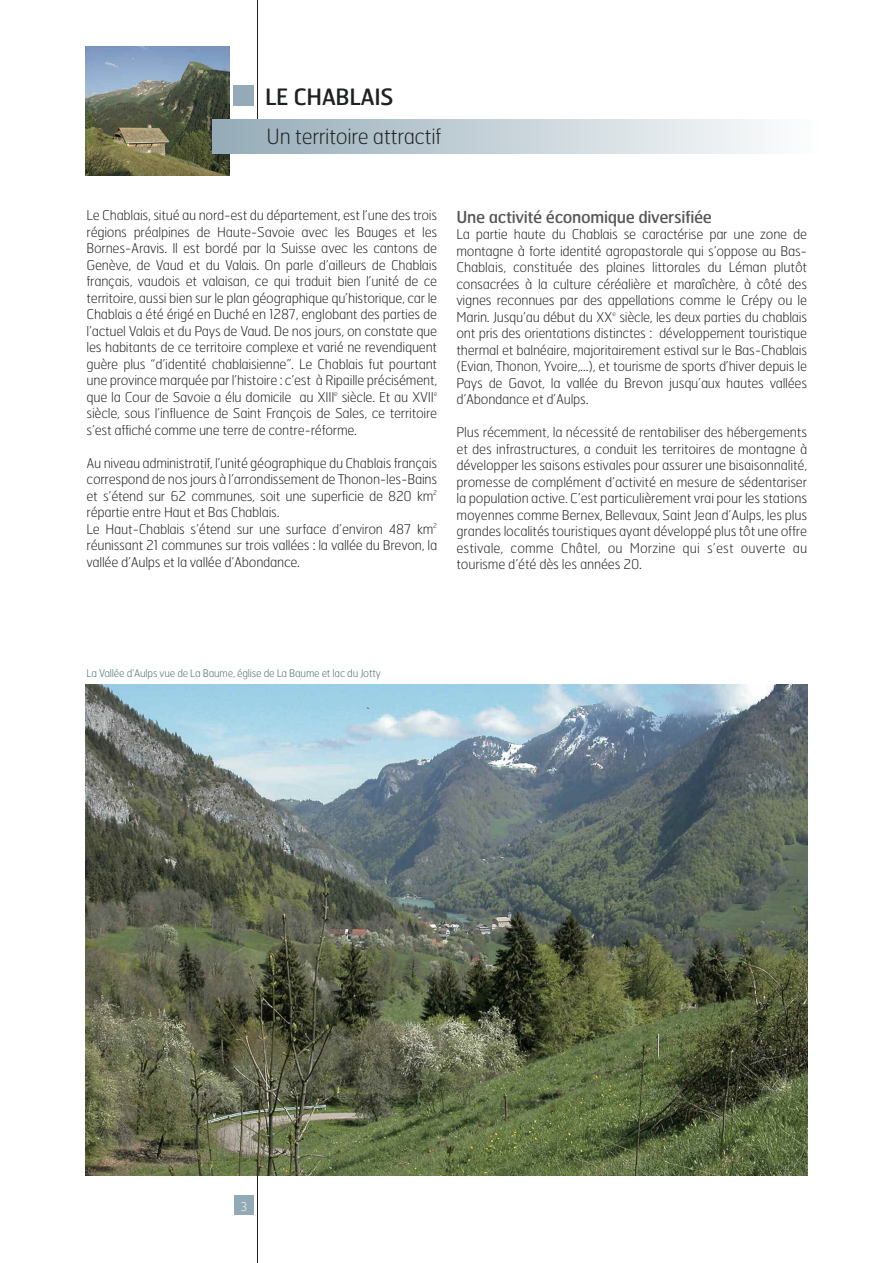
<style>
.page{position:relative;width:893px;height:1263px;background:#fff}
.page>*{position:absolute;margin:0;border:0;box-sizing:border-box;transform-origin:0 0}
.t1{font:22.5px "Hermes";letter-spacing:-.02em;color:#1f2020}
.t2{font:100 21px "Hermes";letter-spacing:-.02em;color:#1f2020}
.t3{font:16.5px "Hermes";letter-spacing:-.02em;color:#575757}
.t4{font:100 13.5px/16.5px "Hermes";letter-spacing:-.02em;color:#1f2020;text-align:justify}
.t5{font:100 12px "Hermes";color:#fff}
.t6{font:100 10.5px "Hermes";letter-spacing:-.02em;color:#456a69}
</style>
<div class="page">
<hr style="left:257px;top:0;width:1px;height:130px;background:#1f2020">
<div style="left:234px;top:1195px;width:20px;height:20px;background:#93aab6"></div>
<div style="left:233px;top:85px;width:21px;height:21px;background:#94abb7"></div>
<hr style="left:257px;top:1135px;width:1px;height:128px;background:#1f2020">
<img style="left:85px;top:46px;width:145px;height:129px">
<div style="left:213px;top:119px;width:606px;height:34px;background:linear-gradient(to right,#94abb7,#fefefe)"></div>
<img style="left:85px;top:684px;width:723px;height:491px">
<h1 class="t1" style="left:265px;top:84px;width:130px">LE CHABLAIS</h1>
<h2 class="t2" style="left:267px;top:124px;width:176px">Un territoire attractif</h2>
<p class="t4" style="left:87px;top:207px;width:352px">Le Chablais, situé au nord-est du département, est l’une des trois régions préalpines de Haute-Savoie avec les Bauges et les Bornes-Aravis. Il est bordé par la Suisse avec les cantons de Genève, de Vaud et du Valais. On parle d’ailleurs de Chablais français, vaudois et valaisan, ce qui traduit bien l’unité de ce territoire, aussi bien sur le plan géographique qu’historique, car le Chablais a été érigé en Duché en 1287, englobant des parties de l’actuel Valais et du Pays de Vaud. De nos jours, on constate que les habitants de ce territoire complexe et varié ne revendiquent guère plus “d’identité chablaisienne”. Le Chablais fut pourtant une province marquée par l’histoire : c’est à Ripaille précisément, que la Cour de Savoie a élu domicile au XIII<sup>e</sup> siècle. Et au XVII<sup>e </sup>siècle, sous l’influence de Saint François de Sales, ce territoire s’est affiché comme une terre de contre-réforme.</p>
<p class="t4" style="left:87px;top:455px;width:352px;text-align:left">Au niveau administratif, l’unité géographique du Chablais français correspond de nos jours à l’arrondissement de Thonon-les-Bains et s’étend sur 62 communes, soit une superficie de 820 km<sup>2 </sup>répartie entre Haut et Bas Chablais.<br>Le Haut-Chablais s’étend sur une surface d’environ 487 km<sup>2 </sup>réunissant 21 communes sur trois vallées : la vallée du Brevon, la vallée d’Aulps et la vallée d’Abondance.</p>
<p class="t3" style="left:456px;top:207px;width:257px">Une activité économique diversifiée</p>
<p class="t4" style="left:456px;top:226px;width:352px">La partie haute du Chablais se caractérise par une zone de montagne à forte identité agropastorale qui s’oppose au Bas-Chablais, constituée des plaines littorales du Léman plutôt consacrées à la culture céréalière et maraîchère, à côté des vignes reconnues par des appellations comme le Crépy ou le Marin. Jusqu’au début du XX<sup>e</sup> siècle, les deux parties du chablais ont pris des orientations distinctes : développement touristique thermal et balnéaire, majoritairement estival sur le Bas-Chablais (Evian, Thonon, Yvoire,…), et tourisme de sports d’hiver depuis le Pays de Gavot, la vallée du Brevon jusqu’aux hautes vallées d’Abondance et d’Aulps.</p>
<p class="t4" style="left:456px;top:424px;width:352px">Plus récemment, la nécessité de rentabiliser des hébergements et des infrastructures, a conduit les territoires de montagne à développer les saisons estivales pour assurer une bisaisonnalité, promesse de complément d’activité en mesure de sédentariser la population active. C’est particulièrement vrai pour les stations moyennes comme Bernex, Bellevaux, Saint Jean d’Aulps, les plus grandes localités touristiques ayant développé plus tôt une offre estivale, comme Châtel, ou Morzine qui s’est ouverte au tourisme d’été dès les années 20.</p>
<p class="t6" style="left:87px;top:667px;width:296px">La Vallée d’Aulps vue de La Baume, église de La Baume et lac du Jotty</p>
<p class="t5" style="left:241px;top:1200px;width:8px">3</p>
</div>
